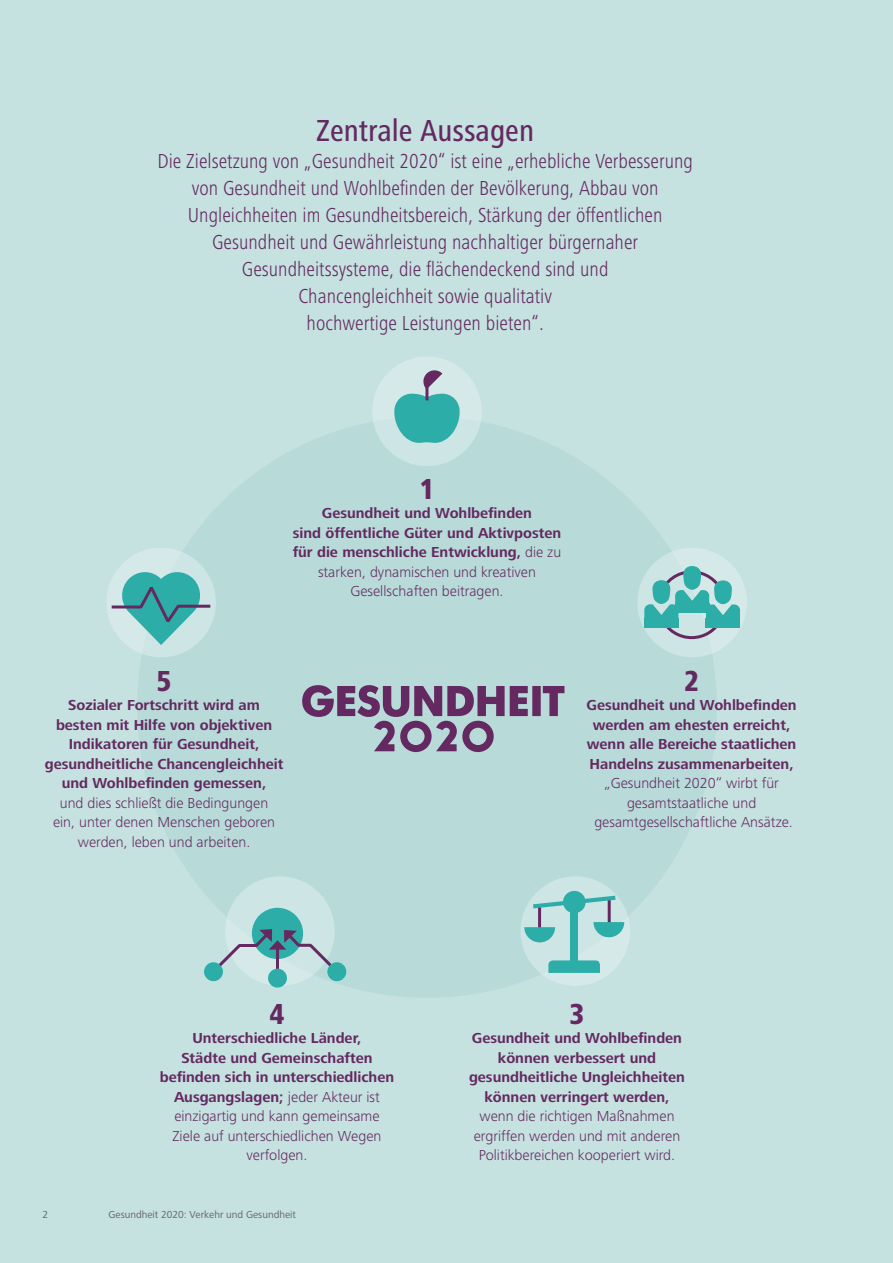
<style>
.page{position:relative;width:893px;height:1263px;background:#c5e1e0}
.page>*{position:absolute;margin:0;border:0;box-sizing:border-box;transform-origin:0 0}
.Heading1{font:500 condensed 31.5px "Frutiger Next LT";color:#642960}
.Heading1-2{font:800 condensed 30px "Frutiger Next LT";color:#642960}
.Heading2{font:300 condensed 21px/27px "Frutiger Next LT";color:#642960;text-align:center}
.t1{font:700 15px/19.5px "Frutiger Next LT";color:#642960;text-align:center}
.t2{font:300 15px/19.5px "Frutiger Next LT";color:#642960;text-align:center}
.t3{font:10.5px "Frutiger Next LT";color:#636366}
.s1{font-weight:300}
.s2{font-weight:700}
</style>
<div class="page">
<div style="left:137px;top:417px;width:580px;height:581px;background:#b8dbd9;border-radius:50%"></div>
<div style="left:372px;top:356px;width:110px;height:110px;background:#cfe7e6;border-radius:50%"></div>
<div style="left:637px;top:548px;width:110px;height:109px;background:#cee6e5;border-radius:50%"></div>
<div style="left:106px;top:548px;width:110px;height:109px;background:#d6e9e9;border-radius:50%"></div>
<div style="left:520px;top:876px;width:110px;height:110px;background:#cde5e4;border-radius:50%"></div>
<div style="left:225px;top:876px;width:110px;height:110px;background:#cde5e4;border-radius:50%"></div>
<div style="left:252px;top:908px;width:51px;height:51px;background:#2dada8;border-radius:50%"></div>
<svg style="left:219px;top:929px;width:116px;height:44px"></svg>
<svg style="left:109px;top:570px;width:104px;height:75px"></svg>
<hr style="left:608px;top:898px;width:3px;height:25px;background:#642960">
<hr style="left:538px;top:904px;width:3px;height:25px;background:#642960">
<div style="left:570px;top:897px;width:8px;height:72px;background:#2dada8"></div>
<svg style="left:533px;top:896px;width:83px;height:12px"></svg>
<svg style="left:593px;top:922px;width:31px;height:15px"></svg>
<svg style="left:524px;top:927px;width:31px;height:15px"></svg>
<div style="left:563px;top:891px;width:23px;height:22px;background:#2dada8;border-radius:50%"></div>
<div style="left:268px;top:969px;width:19px;height:18px;background:#2dada8;border-radius:50%"></div>
<div style="left:204px;top:962px;width:19px;height:19px;background:#2dada8;border-radius:50%"></div>
<div style="left:327px;top:962px;width:19px;height:19px;background:#2dada8;border-radius:50%"></div>
<svg style="left:644px;top:566px;width:96px;height:75px"></svg>
<div style="left:644px;top:618px;width:34px;height:9px;background:#2dada8"></div>
<svg style="left:548px;top:960px;width:52px;height:13px"></svg>
<svg style="left:394px;top:370px;width:66px;height:73px"></svg>
<svg style="left:302px;top:685px;width:262px;height:67px"></svg>
<p class="Heading1" style="left:316px;top:113px;width:219px">Zentrale Aussagen</p>
<p class="Heading2" style="left:157px;top:148px;width:537px">Die Zielsetzung von „Gesundheit 2020“ ist eine „erhebliche Verbesserung von Gesundheit und Wohlbefinden der Bevölkerung, Abbau von Ungleichheiten im Gesundheitsbereich, Stärkung der öffentlichen Gesundheit und Gewährleistung nachhaltiger bürgernaher Gesundheitssysteme, die flächendeckend sind und<br>Chancengleichheit sowie qualitativ<br>hochwertige Leistungen bieten“.</p>
<p class="Heading1-2" style="left:419px;top:472px;width:17px">1</p>
<p class="t1" style="left:322px;top:504px;width:212px">Gesundheit und Wohlbefinden</p>
<p class="t1" style="left:293px;top:523px;width:270px">sind öffentliche Güter und Aktivposten für die menschliche Entwicklung, <span class="s1">die zu starken, dynamischen und kreativen Gesellschaften beitragen.</span></p>
<p class="Heading1-2" style="left:157px;top:664px;width:17px">5</p>
<p class="t1" style="left:68px;top:695px;width:193px">Sozialer Fortschritt wird am</p>
<p class="t1" style="left:45px;top:715px;width:240px">besten mit Hilfe von objektiven<br>Indikatoren für Gesundheit, gesundheitliche Chancengleichheit und Wohlbefinden gemessen,<br><span class="s1">und dies schließt die Bedingungen<br>ein, unter denen Menschen geboren werden, leben und arbeiten.</span></p>
<p class="Heading1-2" style="left:684px;top:664px;width:17px">2</p>
<p class="t1" style="left:587px;top:695px;width:212px">Gesundheit und Wohlbefinden</p>
<p class="t1" style="left:593px;top:715px;width:199px">werden am ehesten erreicht,</p>
<p class="t1" style="left:587px;top:734px;width:211px">wenn alle Bereiche staatlichen</p>
<p class="t2" style="left:590px;top:754px;width:206px"><span class="s2">Handelns zusammenarbeiten, </span>„Gesundheit 2020“ wirbt für gesamtstaatliche und gesamtgesellschaftliche Ansätze.</p>
<p class="Heading1-2" style="left:269px;top:997px;width:17px">4</p>
<p class="t1" style="left:192px;top:1029px;width:171px">Unterschiedliche Länder,</p>
<p class="t1" style="left:181px;top:1048px;width:193px">Städte und Gemeinschaften</p>
<p class="t1" style="left:160px;top:1068px;width:236px">befinden sich in unterschiedlichen</p>
<p class="t1" style="left:174px;top:1087px;width:207px">Ausgangslagen; <span class="s1">jeder Akteur ist</span></p>
<p class="t2" style="left:174px;top:1107px;width:207px">einzigartig und kann gemeinsame</p>
<p class="t2" style="left:173px;top:1126px;width:210px">Ziele auf unterschiedlichen Wegen</p>
<p class="t2" style="left:246px;top:1146px;width:62px">verfolgen.</p>
<p class="t3" style="left:43px;top:1209px;width:7px">2</p>
<p class="t3" style="left:109px;top:1208px;width:189px">Gesundheit 2020: Verkehr und Gesundheit</p>
<p class="Heading1-2" style="left:569px;top:997px;width:17px">3</p>
<p class="t1" style="left:472px;top:1029px;width:212px">Gesundheit und Wohlbefinden</p>
<p class="t1" style="left:469px;top:1048px;width:217px">können verbessert und gesundheitliche Ungleichheiten</p>
<p class="t2" style="left:479px;top:1087px;width:197px"><span class="s2">können verringert werden, </span>wenn die richtigen Maßnahmen</p>
<p class="t2" style="left:474px;top:1126px;width:208px">ergriffen werden und mit anderen</p>
<p class="t2" style="left:479px;top:1146px;width:198px">Politikbereichen kooperiert wird.</p>
</div>
